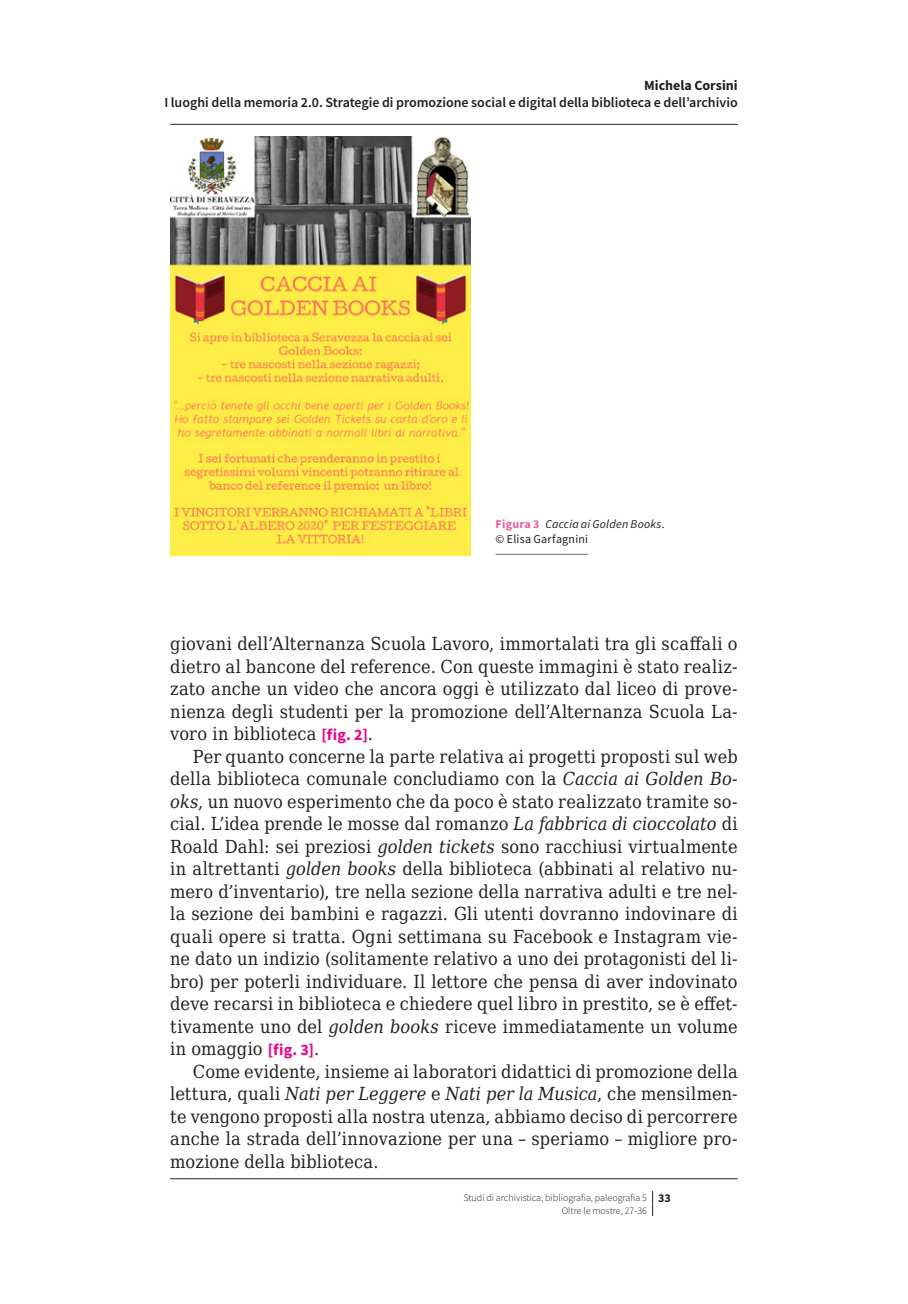
<style>
.page{position:relative;width:908px;height:1304px;background:#fff}
.page>*{position:absolute;margin:0;border:0;box-sizing:border-box;transform-origin:0 0}
._032-ecf-para-2{font:18px/22.4px "DejaVu Serif Condensed";letter-spacing:.01em;color:#231f20;text-align:justify}
.t1{font:600 14px "Source Sans Pro";color:#231f20}
.t2{font:700 14px "Source Sans Pro";color:#231f20}
._055f-ecf-figura-did{font:italic 12px/15px "Source Sans Pro";letter-spacing:.02em;color:#231f20}
.t3{font:300 10px/12.4px "Source Sans Pro";color:#231f20}
.s1{font-weight:700;font-style:normal;color:#ef59a1}
.s2{font-style:normal}
.s3{font-family:"Source Sans Pro";font-weight:700;font-size:16px;color:#ed028c}
.s4{font-style:italic}
.s5{font-weight:700;font-size:12px}
</style>
<div class="page">
<svg style="left:652px;top:1191px;width:1px;height:25px"></svg>
<hr style="left:495px;top:554px;width:93px;height:1px;background:#6c6d70">
<img style="left:170px;top:136px;width:300px;height:420px">
<hr style="left:170px;top:124px;width:567px;height:1px;background:#231f20">
<hr style="left:170px;top:1178px;width:567px;height:1px;background:#231f20">
<p class="t2" style="left:643px;top:76px;width:95px">Michela Corsini</p>
<p class="t1" style="left:164px;top:94px;width:574px">I luoghi della memoria 2.0. Strategie di promozione social e digital della biblioteca e dell’archivio</p>
<p class="_055f-ecf-figura-did" style="left:495px;top:516px;width:170px"><span class="s1">Figura 3</span> Caccia ai Golden Books<span class="s2">. © Elisa Garfagnini</span></p>
<p class="_032-ecf-para-2" style="left:170px;top:632px;width:568px">giovani dell’Alternanza Scuola Lavoro, immortalati tra gli scaffali o dietro al bancone del reference. Con queste immagini è stato realiz&shy;zato anche un video che ancora oggi è utilizzato dal liceo di prove&shy;nienza degli studenti per la promozione dell’Alternanza Scuola La&shy;voro in biblioteca <span class="s3">[fig. 2]</span>.</p>
<p class="_032-ecf-para-2" style="left:170px;top:745px;width:568px;text-indent:23px">Per quanto concerne la parte relativa ai progetti proposti sul web della biblioteca comunale concludiamo con la <span class="s4">Caccia ai Golden Bo&shy;oks</span>, un nuovo esperimento che da poco è stato realizzato tramite so&shy;cial. L’idea prende le mosse dal romanzo <span class="s4">La fabbrica di cioccolato</span> di Roald Dahl: sei preziosi <span class="s4">golden tickets</span> sono racchiusi virtualmente in altrettanti <span class="s4">golden books</span> della biblioteca (abbinati al relativo nu&shy;mero d’inventario), tre nella sezione della narrativa adulti e tre nel&shy;la sezione dei bambini e ragazzi. Gli utenti dovranno indovinare di quali opere si tratta. Ogni settimana su Facebook e Instagram vie&shy;ne dato un indizio (solitamente relativo a uno dei protagonisti del li&shy;bro) per poterli individuare. Il lettore che pensa di aver indovinato deve recarsi in biblioteca e chiedere quel libro in prestito, se è effet&shy;tivamente uno del <span class="s4">golden books</span> riceve immediatamente un volume in omaggio <span class="s3">[fig. 3]</span>.</p>
<p class="_032-ecf-para-2" style="left:170px;top:1060px;width:568px;text-indent:23px">Come evidente, insieme ai laboratori didattici di promozione della lettura, quali <span class="s4">Nati per Leggere</span> e <span class="s4">Nati per la Musica</span>, che mensilmen&shy;te vengono proposti alla nostra utenza, abbiamo deciso di percorrere anche la strada dell’innovazione per una – speriamo – migliore pro&shy;mozione della biblioteca.</p>
<p class="t3" style="left:561px;top:1191px;width:111px;text-indent:-98px">Studi di archivistica, bibliografia, paleografia 5 <span class="s5">33<br></span>Oltre le mostre, 27-36</p>
</div>
